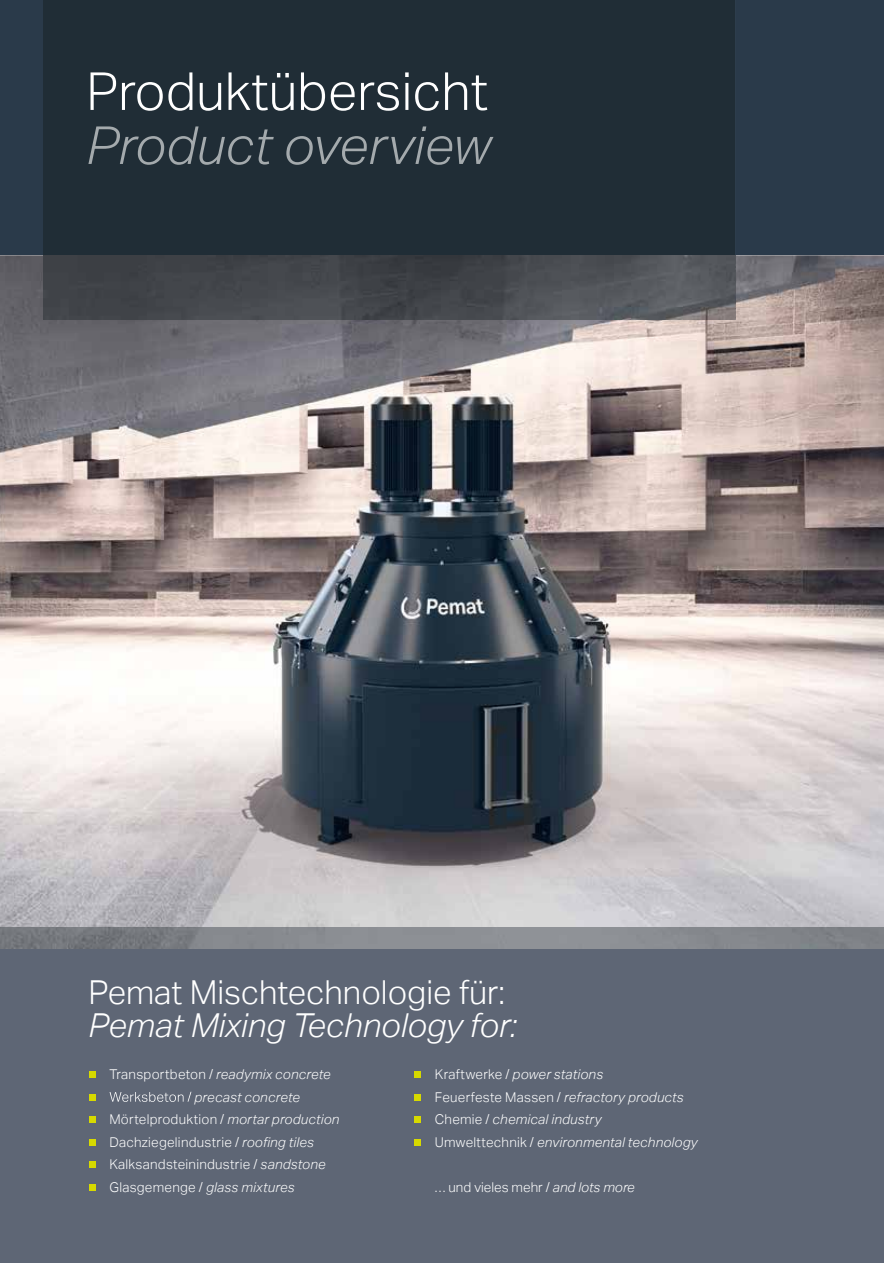
<style>
.page{position:relative;width:884px;height:1263px;background:#fff}
.page>*{position:absolute;margin:0;border:0;box-sizing:border-box;transform-origin:0 0}
.t1{font:300 52.5px "Aktiv Grotesk";color:#fff}
.t2{font:italic 300 52.5px "Aktiv Grotesk";color:#a4aaad}
.t3{font:300 33px "Aktiv Grotesk";color:#fff}
.t4{font:italic 300 33px "Aktiv Grotesk";color:#fff}
.t5{font:italic 300 13.5px/22.5px "Aktiv Grotesk";letter-spacing:.015em;color:#fff}
.t6{font:300 13.5px "Aktiv Grotesk";letter-spacing:.02em;color:#fff}
.t7{font:300 13.5px "Aktiv Grotesk";color:#fff}
.s1{font-style:normal}
.s2{font-style:italic}
</style>
<div class="page">
<div style="left:0;top:948px;width:884px;height:315px;background:#5e6675"></div>
<div style="left:0;top:0;width:884px;height:255px;background:#2a3a4a"></div>
<img style="left:0;top:255px;width:884px;height:672px">
<img style="left:0;top:927px;width:884px;height:21px">
<div style="left:44px;top:0;width:691px;height:255px;background:#202d36"></div>
<img style="left:44px;top:255px;width:691px;height:64px">
<div style="left:89px;top:1071px;width:7px;height:7px;background:#d7da00"></div>
<div style="left:89px;top:1094px;width:7px;height:6px;background:#d7da00"></div>
<svg style="left:109px;top:1092px;width:82px;height:10px"></svg>
<div style="left:89px;top:1116px;width:7px;height:7px;background:#d7da00"></div>
<div style="left:89px;top:1139px;width:7px;height:6px;background:#d7da00"></div>
<div style="left:89px;top:1161px;width:7px;height:7px;background:#d7da00"></div>
<div style="left:89px;top:1184px;width:7px;height:6px;background:#d7da00"></div>
<div style="left:414px;top:1071px;width:7px;height:7px;background:#d7da00"></div>
<div style="left:414px;top:1094px;width:7px;height:6px;background:#d7da00"></div>
<div style="left:414px;top:1116px;width:7px;height:7px;background:#d7da00"></div>
<div style="left:414px;top:1139px;width:7px;height:6px;background:#d7da00"></div>
<h1 class="t1" style="left:86px;top:61px;width:403px">Produktübersicht</h1>
<h1 class="t2" style="left:86px;top:115px;width:406px">Product overview</h1>
<h2 class="t3" style="left:88px;top:973px;width:418px">Pemat Mischtechnologie für:</h2>
<h2 class="t4" style="left:88px;top:1006px;width:430px">Pemat Mixing Technology for:</h2>
<p class="t5" style="left:435px;top:1063px;width:264px"><span class="s1">Kraftwerke /</span> power stations<br><span class="s1">Feuerfeste Massen /</span> refractory products <span class="s1">Chemie /</span> chemical industry<br><span class="s1">Umwelttechnik /</span> environmental technology</p>
<p class="t7" style="left:435px;top:1179px;width:201px">… und vieles mehr / <span class="s2">and lots more</span></p>
<p class="t5" style="left:109px;top:1063px;width:223px"><span class="s1">Transportbeton /</span> readymix concrete</p>
<p class="t5" style="left:194px;top:1086px;width:107px">precast concrete</p>
<p class="t6" style="left:109px;top:1112px;width:231px">Mörtelproduktion / <span class="s2">mortar production</span></p>
<p class="t6" style="left:109px;top:1134px;width:206px">Dachziegelindustrie / <span class="s2">roofing tiles</span></p>
<p class="t6" style="left:109px;top:1157px;width:218px">Kalksandsteinindustrie / <span class="s2">sandstone</span></p>
<p class="t5" style="left:109px;top:1176px;width:187px"><span class="s1">Glasgemenge /</span> glass mixtures</p>
</div>
